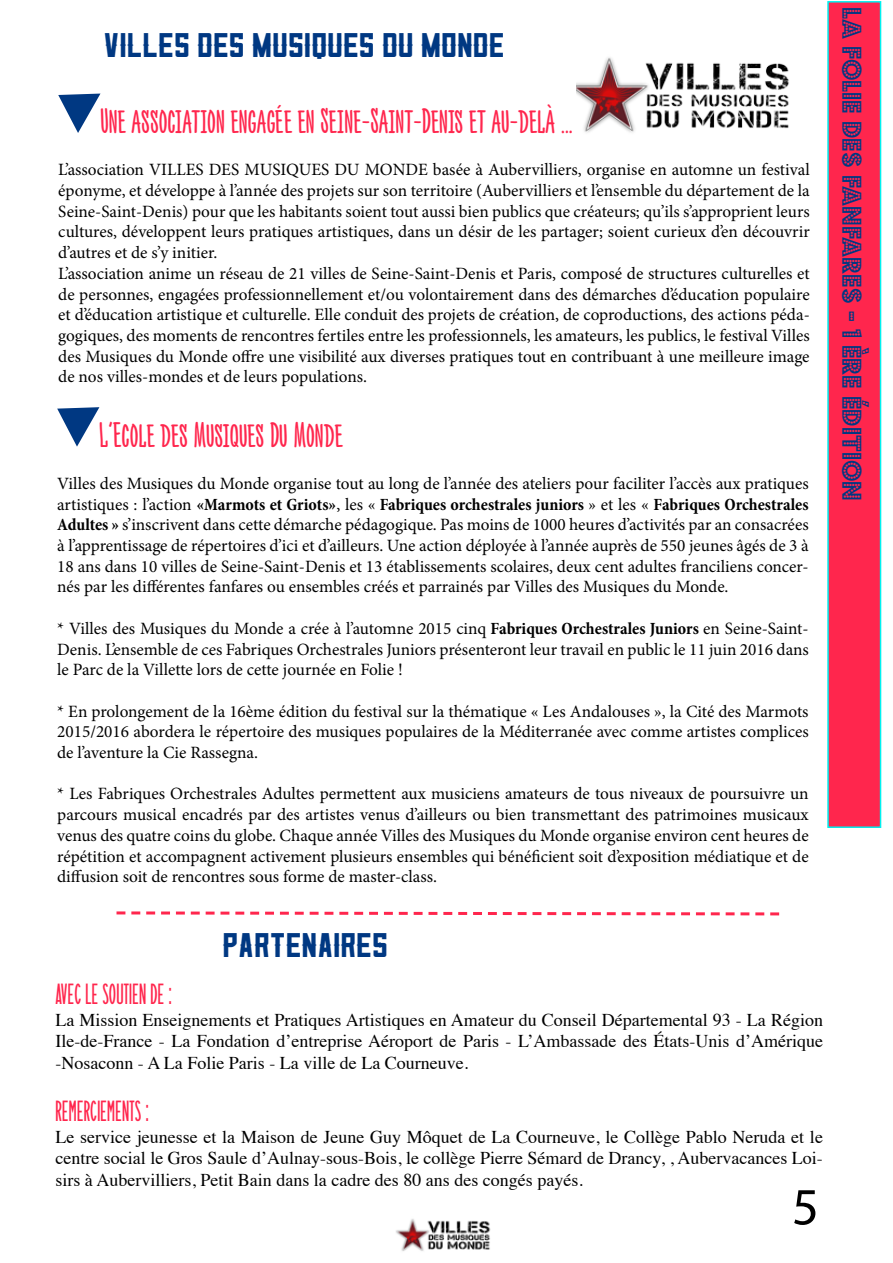
<style>
.page{position:relative;width:893px;height:1263px;background:#fff}
.page>*{position:absolute;margin:0;border:0;box-sizing:border-box;transform-origin:0 0}
.t1{font:52.5px "Myriad Pro";color:#000}
.t2{font:condensed 36px "Nexa Rust Handmade";color:#ff264d}
.t3{font:30px "Hoverage";color:#003882}
.t4{font:30px "Budmo Jiggler";color:#003882}
.t5{font:25.5px "Flamingo Solide";color:#ff264d}
.t6{font:18px/21.6px "Times";color:#000;text-align:justify}
.t7{font:17.25px/20.7px "Minion Pro";color:#000;text-align:justify}
.s1{font-weight:700;font-stretch:condensed}
</style>
<div class="page">
<div style="left:828px;top:2px;width:52px;height:825px;background:#ff264d"></div>
<div style="left:827px;top:1px;width:54px;height:827px;border:2px solid #00f0ef"></div>
<img style="left:396px;top:1219px;width:95px;height:32px">
<svg style="left:58px;top:94px;width:42px;height:39px"></svg>
<svg style="left:57px;top:407px;width:42px;height:40px"></svg>
<svg style="left:116px;top:911px;width:664px;height:5px"></svg>
<img style="left:576px;top:57px;width:213px;height:76px">
<h3 class="t3" style="left:104px;top:29px;width:403px">VILLES DES MUSIQUES DU MONDE</h3>
<h2 class="t2" style="left:100px;top:103px;width:474px">Une association engagée en Seine-Saint-Denis et au-delà …</h2>
<p class="t7" style="left:58px;top:160px;width:753px;text-align:left">L’association VILLES DES MUSIQUES DU MONDE basée à Aubervilliers, organise en automne un festival éponyme, et développe à l’année des projets sur son territoire (Aubervilliers et l’ensemble du département de la Seine-Saint-Denis) pour que les habitants soient tout aussi bien publics que créateurs; qu’ils s’approprient leurs cultures, développent leurs pratiques artistiques, dans un désir de les partager; soient curieux d’en découvrir d’autres et de s’y initier.<br>L’association anime un réseau de 21 villes de Seine-Saint-Denis et Paris, composé de structures culturelles et de personnes, engagées professionnellement et/ou volontairement dans des démarches d’éducation populaire et d’éducation artistique et culturelle. Elle conduit des projets de création, de coproductions, des actions péda&shy;gogiques, des moments de rencontres fertiles entre les professionnels, les amateurs, les publics, le festival Villes des Musiques du Monde offre une visibilité aux diverses pratiques tout en contribuant à une meilleure image de nos villes-mondes et de leurs populations.</p>
<h2 class="t2" style="left:99px;top:416px;width:245px">L’Ecole des Musiques Du Monde</h2>
<p class="t7" style="left:57px;top:473px;width:753px">Villes des Musiques du Monde organise tout au long de l’année des ateliers pour faciliter l’accès aux pratiques artistiques : l’action <span class="s1">«Marmots et Griots»</span>, les « <span class="s1">Fabriques orchestrales juniors</span> » et les « <span class="s1">Fabriques Orchestrales Adultes »</span> s’inscrivent dans cette démarche pédagogique. Pas moins de 1000 heures d’activités par an consacrées à l’apprentissage de répertoires d’ici et d’ailleurs. Une action déployée à l’année auprès de 550 jeunes âgés de 3 à 18 ans dans 10 villes de Seine-Saint-Denis et 13 établissements scolaires, deux cent adultes franciliens concer&shy;nés par les différentes fanfares ou ensembles créés et parrainés par Villes des Musiques du Monde.</p>
<p class="t7" style="left:57px;top:618px;width:753px">* Villes des Musiques du Monde a crée à l’automne 2015 cinq <span class="s1">Fabriques Orchestrales Juniors</span> en Seine-Saint-Denis. L’ensemble de ces Fabriques Orchestrales Juniors présenteront leur travail en public le 11 juin 2016 dans le Parc de la Villette lors de cette journée en Folie !</p>
<p class="t7" style="left:57px;top:701px;width:753px">* En prolongement de la 16ème édition du festival sur la thématique « Les Andalouses », la Cité des Marmots 2015/2016 abordera le répertoire des musiques populaires de la Méditerranée avec comme artistes complices de l’aventure la Cie Rassegna.</p>
<p class="t7" style="left:57px;top:784px;width:753px">* Les Fabriques Orchestrales Adultes permettent aux musiciens amateurs de tous niveaux de poursuivre un parcours musical encadrés par des artistes venus d’ailleurs ou bien transmettant des patrimoines musicaux venus des quatre coins du globe. Chaque année Villes des Musiques du Monde organise environ cent heures de répétition et accompagnent activement plusieurs ensembles qui bénéficient soit d’exposition médiatique et de diffusion soit de rencontres sous forme de master-class.</p>
<h3 class="t4" style="left:869px;top:7px;width:495px;rotate:90deg">La Folie des Fanfares - 1 ère édition</h3>
<h3 class="t3" style="left:222px;top:929px;width:167px">PARTENAIRES</h3>
<h3 class="t5" style="left:55px;top:979px;width:118px">AVEC LE SOUTIEN DE :</h3>
<p class="t6" style="left:55px;top:1007px;width:769px">La Mission Enseignements et Pratiques Artistiques en Amateur du Conseil Départemental 93 - La Région Ile-de-France - La Fondation d’entreprise Aéroport de Paris - L’Ambassade des États-Unis d’Amérique -Nosaconn - A La Folie Paris - La ville de La Courneuve.</p>
<h3 class="t5" style="left:55px;top:1096px;width:95px">REMERCIEMENTS :</h3>
<p class="t6" style="left:55px;top:1124px;width:769px">Le service jeunesse et la Maison de Jeune Guy Môquet de La Courneuve, le Collège Pablo Neruda et le centre social le Gros Saule d’Aulnay-sous-Bois, le collège Pierre Sémard de Drancy, , Aubervacances Loi&shy;sirs à Aubervilliers, Petit Bain dans la cadre des 80 ans des congés payés.</p>
<h1 class="t1" style="left:792px;top:1174px;width:28px">5</h1>
</div>
